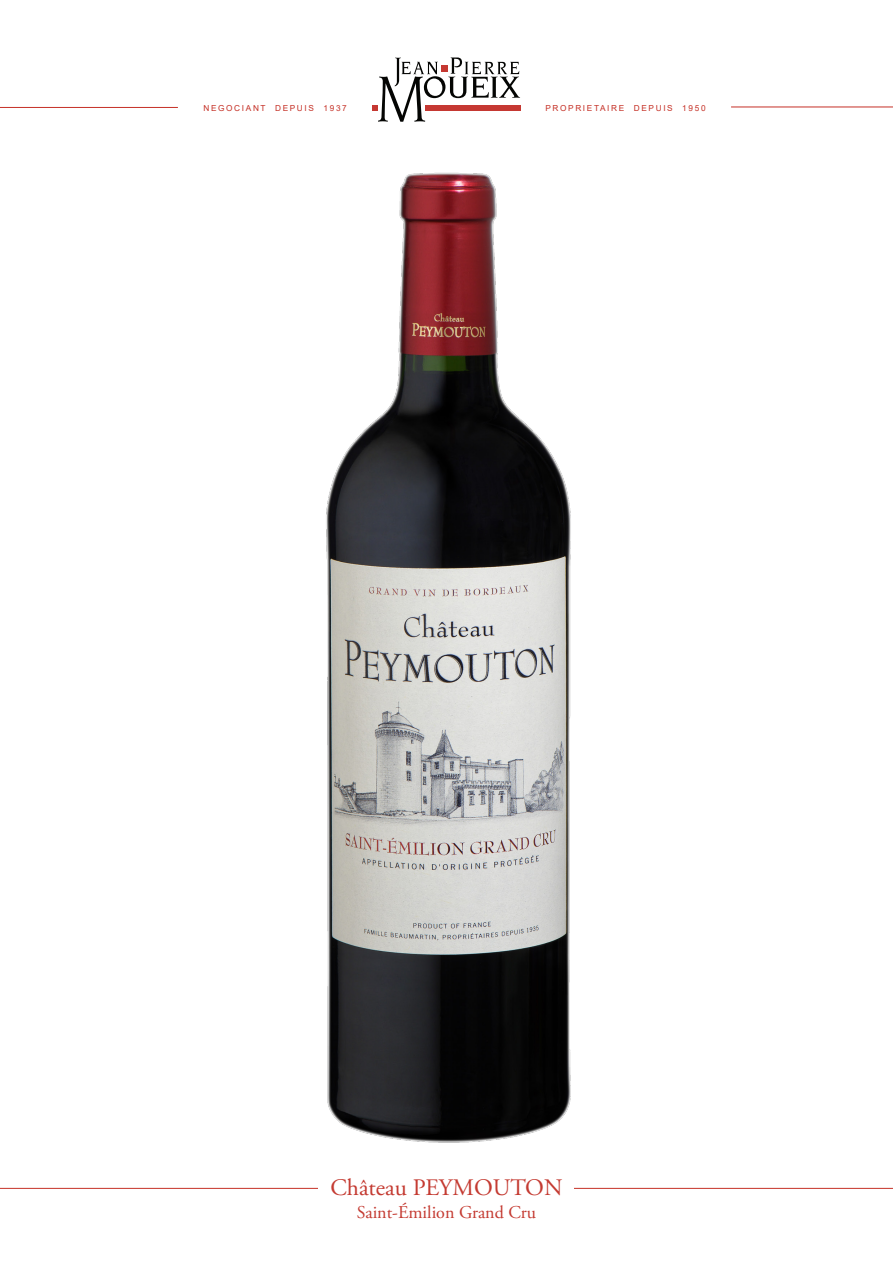
<style>
.page{position:relative;width:893px;height:1263px;background:#fff}
.page>*{position:absolute;margin:0;border:0;box-sizing:border-box;transform-origin:0 0}
.t1{font:23.7px "Adobe Garamond Pro";color:#c43a31}
.t2{font:18px "Adobe Garamond Pro";color:#c43a31}
.t3{font:8.25px "Arial";letter-spacing:.2em;color:#c53026}
</style>
<div class="page">
<hr style="left:0;top:1188px;width:893px;height:1px;background:#c53026">
<hr style="left:731px;top:107px;width:162px;height:1px;background:#c53026">
<hr style="left:0;top:107px;width:178px;height:1px;background:#c53026">
<svg style="left:373px;top:58px;width:147px;height:64px"></svg>
<div style="left:425px;top:105px;width:95px;height:5px;background:#c53832"></div>
<div style="left:319px;top:1178px;width:255px;height:62px;background:#fff"></div>
<img style="left:326px;top:172px;width:245px;height:971px">
<p class="t3" style="left:203px;top:102px;width:145px">NEGOCIANT DEPUIS 1937</p>
<p class="t3" style="left:545px;top:102px;width:162px">PROPRIETAIRE DEPUIS 1950</p>
<p class="t1" style="left:330px;top:1173px;width:234px">Château PEYMOUTON</p>
<p class="t2" style="left:357px;top:1201px;width:181px">Saint-Émilion Grand Cru</p>
</div>
